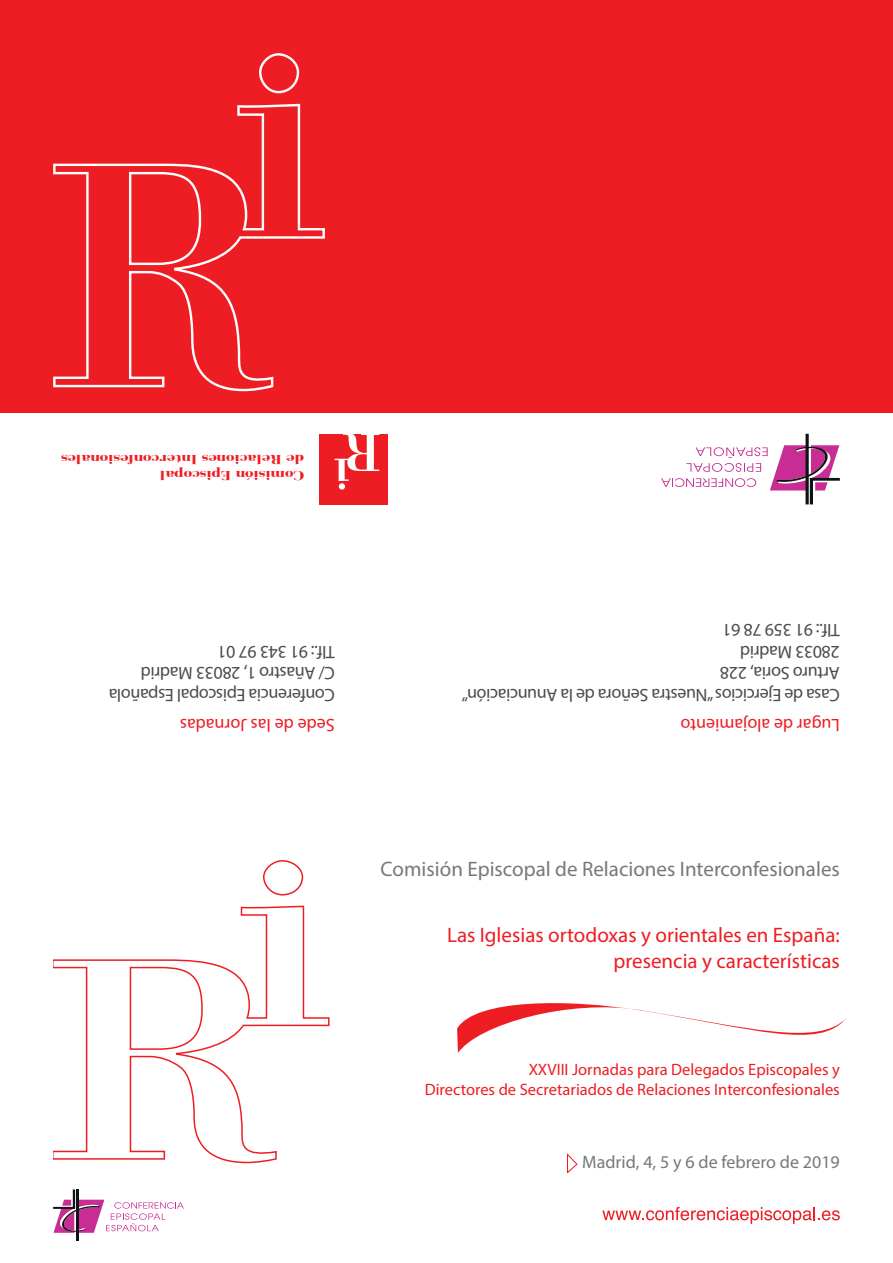
<style>
.page{position:relative;width:893px;height:1263px;background:#fff}
.page>*{position:absolute;margin:0;border:0;box-sizing:border-box;transform-origin:0 0}
.t1{font:21px/25.2px "Myriad Pro";color:#ee1d23;text-align:right}
.t2{font:21px "Myriad Pro";color:#76787b}
.t3{font:18px/21.6px "Myriad Pro";letter-spacing:-.02em;color:#4b4c4d}
.t4{font:18px "Myriad Pro";color:#ee1d23}
.t5{font:18px "Myriad Pro";color:#76787b}
.t6{font:16.5px/19.8px "Myriad Pro";color:#ee1d23;text-align:right}
.t7{font:700 13.5px/16.2px "Bodoni FLF";color:#ee1d23;scale:1.27 1}
</style>
<div class="page">
<div style="left:0;top:0;width:893px;height:412px;background:#ee1d23"></div>
<svg style="left:602px;top:1207px;width:238px;height:17px"></svg>
<svg style="left:457px;top:1003px;width:389px;height:50px"></svg>
<svg style="left:567px;top:1153px;width:11px;height:20px"></svg>
<svg style="left:53px;top:53px;width:272px;height:338px"></svg>
<svg style="left:53px;top:860px;width:277px;height:303px"></svg>
<hr style="left:806px;top:434px;width:3px;height:70px;background:#0d1214">
<svg style="left:661px;top:445px;width:179px;height:59px"></svg>
<div style="left:327px;top:434px;width:60px;height:70px;background:#ee1d23"></div>
<div style="left:319px;top:434px;width:60px;height:70px;background:#ee1d23"></div>
<svg style="left:334px;top:434px;width:45px;height:56px"></svg>
<hr style="left:76px;top:1189px;width:2px;height:52px;background:#0d1214">
<svg style="left:53px;top:1189px;width:131px;height:44px"></svg>
<p class="t7" style="left:304px;top:483px;width:193px;rotate:-180deg">Comisión Episcopal<br>de Relaciones Interconfesionales</p>
<p class="t3" style="left:335px;top:706px;width:228px;rotate:-180deg">Conferencia Episcopal Española<br>C/ Añastro 1, 28033 Madrid<br>Tlf.: 91 343 97 01</p>
<p class="t4" style="left:335px;top:736px;width:156px;rotate:-180deg">Sede de las Jornadas</p>
<p class="t3" style="left:840px;top:706px;width:380px;rotate:-180deg">Casa de Ejercicios “Nuestra Señora de la Anunciación”<br>Arturo Soria, 228<br>28033 Madrid<br>Tlf.: 91 359 78 61</p>
<p class="t4" style="left:840px;top:736px;width:161px;rotate:-180deg">Lugar de alojamiento</p>
<p class="t2" style="left:381px;top:856px;width:461px">Comisión Episcopal de Relaciones Interconfesionales</p>
<p class="t1" style="left:447px;top:922px;width:394px">Las Iglesias ortodoxas y orientales en España: presencia y características</p>
<p class="t6" style="left:425px;top:1059px;width:417px">XXVIII Jornadas para Delegados Episcopales y<br>Directores de Secretariados de Relaciones Interconfesionales</p>
<p class="t5" style="left:582px;top:1151px;width:259px">Madrid, 4, 5 y 6 de febrero de 2019</p>
</div>
